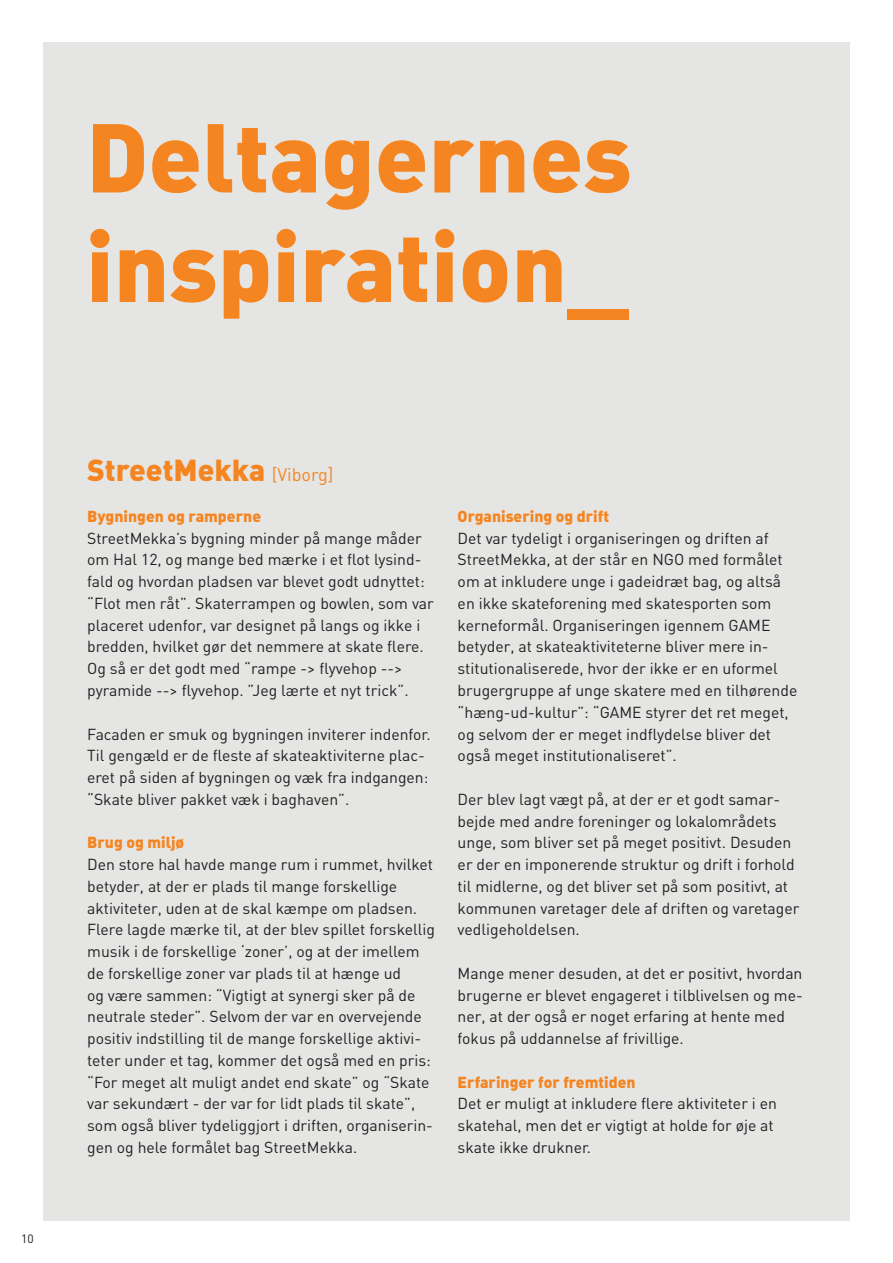
<style>
.page{position:relative;width:893px;height:1263px;background:#fff}
.page>*{position:absolute;margin:0;border:0;box-sizing:border-box;transform-origin:0 0}
.t1{font:96px "DIN Black Alternate";color:#f58520}
.t2{font:30px "DIN Black Alternate";color:#f58520}
.Brødtekst{font:15.75px/21.8px "DIN";color:#231f20}
.Brødtekst-2{font:15.75px "DIN Black Alternate";color:#f58520}
.t3{font:12px "DIN";color:#231f20}
.s1{font-family:"DIN Regular Alternate";font-size:18px}
</style>
<div class="page">
<div style="left:43px;top:42px;width:807px;height:1178px;background:#e5e5e4"></div>
<p class="t1" style="left:86px;top:95px;width:547px">Deltagernes</p>
<p class="t1" style="left:86px;top:205px;width:544px">inspiration_</p>
<p class="t3" style="left:21px;top:1231px;width:14px">10</p>
<p class="t2" style="left:87px;top:451px;width:248px">StreetMekka <span class="s1">[Viborg]</span></p>
<p class="Brødtekst-2" style="left:87px;top:506px;width:175px">Bygningen og ramperne</p>
<p class="Brødtekst" style="left:87px;top:527px;width:348px">StreetMekka’s bygning minder på mange måder om Hal 12, og mange bed mærke i et flot lysind&shy;fald og hvordan pladsen var blevet godt udnyttet: “Flot men råt”. Skaterrampen og bowlen, som var placeret udenfor, var designet på langs og ikke i bredden, hvilket gør det nemmere at skate flere.<br>Og så er det godt med “rampe -&gt; flyvehop --&gt; pyramide --&gt; flyvehop. ”Jeg lærte et nyt trick”.</p>
<p class="Brødtekst" style="left:87px;top:722px;width:345px">Facaden er smuk og bygningen inviterer indenfor.<br>Til gengæld er de fleste af skateaktiviterne plac&shy;eret på siden af bygningen og væk fra indgangen: “Skate bliver pakket væk i baghaven”.</p>
<p class="Brødtekst-2" style="left:87px;top:832px;width:99px">Brug og miljø</p>
<p class="Brødtekst" style="left:87px;top:853px;width:349px">Den store hal havde mange rum i rummet, hvilket betyder, at der er plads til mange forskellige aktiviteter, uden at de skal kæmpe om pladsen.<br>Flere lagde mærke til, at der blev spillet forskellig musik i de forskellige ‘zoner’, og at der imellem de forskellige zoner var plads til at hænge ud<br>og være sammen: “Vigtigt at synergi sker på de neutrale steder”. Selvom der var en overvejende positiv indstilling til de mange forskellige aktivi&shy;teter under et tag, kommer det også med en pris: “For meget alt muligt andet end skate” og “Skate var sekundært - der var for lidt plads til skate”, som også bliver tydeliggjort i driften, organiserin&shy;gen og hele formålet bag StreetMekka.</p>
<p class="Brødtekst-2" style="left:458px;top:506px;width:153px">Organisering og drift</p>
<p class="Brødtekst" style="left:458px;top:527px;width:341px">Det var tydeligt i organiseringen og driften af StreetMekka, at der står en NGO med formålet om at inkludere unge i gadeidræt bag, og altså en ikke skateforening med skatesporten som kerneformål. Organiseringen igennem GAME betyder, at skateaktiviteterne bliver mere in&shy;stitutionaliserede, hvor der ikke er en uformel brugergruppe af unge skatere med en tilhørende “hæng-ud-kultur”: “GAME styrer det ret meget, og selvom der er meget indflydelse bliver det også meget institutionaliseret”.</p>
<p class="Brødtekst" style="left:458px;top:788px;width:343px">Der blev lagt vægt på, at der er et godt samar&shy;bejde med andre foreninger og lokalområdets unge, som bliver set på meget positivt. Desuden er der en imponerende struktur og drift i forhold til midlerne, og det bliver set på som positivt, at kommunen varetager dele af driften og varetager vedligeholdelsen.</p>
<p class="Brødtekst" style="left:458px;top:962px;width:347px">Mange mener desuden, at det er positivt, hvordan brugerne er blevet engageret i tilblivelsen og me&shy;ner, at der også er noget erfaring at hente med fokus på uddannelse af frivillige.</p>
<p class="Brødtekst-2" style="left:458px;top:1071px;width:180px">Erfaringer for fremtiden</p>
<p class="Brødtekst" style="left:458px;top:1092px;width:321px">Det er muligt at inkludere flere aktiviteter i en skatehal, men det er vigtigt at holde for øje at skate ikke drukner.</p>
</div>
